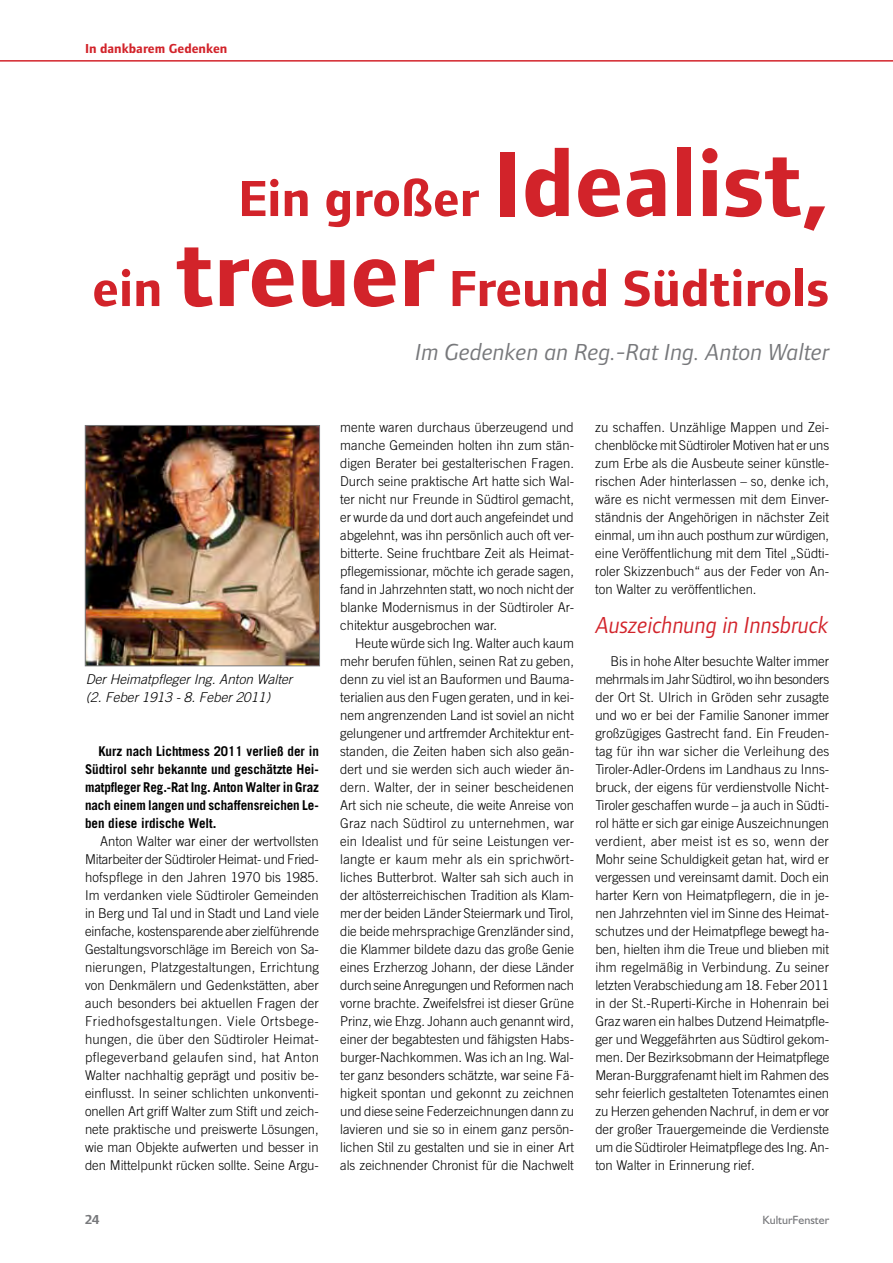
<style>
.page{position:relative;width:893px;height:1263px;background:#fff}
.page>*{position:absolute;margin:0;border:0;box-sizing:border-box;transform-origin:0 0}
.t1{font:700 52.5px/90px "Foundry Form Sans";color:#d2232a;text-align:right}
.t2{font:italic 24px "Foundry Form Sans";color:#77787b}
.t3{font:italic 24px "Foundry Form Sans";color:#d2232a;scale:.93 1}
.t4{font:300 13.5px/18px "Trade Gothic";color:#000;text-align:justify}
.t5{font:700 13.5px/18px "Trade Gothic";letter-spacing:-.005em;color:#000;text-align:justify}
.t6{font:italic 300 13.5px/18px "Trade Gothic";color:#000}
.t7{font:700 13.5px "Foundry Form Sans";color:#d2232a}
.t8{font:700 13.5px "Foundry Form Sans";color:#77787b}
.t9{font:12px "Humanist 521 BT";color:#77787b}
.s1{font-size:96px}
</style>
<div class="page">
<hr style="left:0;top:60px;width:893px;height:2px;background:#d2232a">
<img style="left:87px;top:427px;width:231px;height:237px">
<div style="left:85px;top:425px;width:235px;height:241px;border:1px solid #77787b"></div>
<p class="t7" style="left:85px;top:41px;width:144px">In dankbarem Gedenken</p>
<h1 class="t1" style="left:92px;top:153px;width:738px">Ein großer <span class="s1">Idealist,<br></span>ein <span class="s1">treuer</span> Freund Südtirols</h1>
<h2 class="t2" style="left:415px;top:339px;width:415px">Im Gedenken an Reg.-Rat Ing. Anton Walter</h2>
<p class="t6" style="left:86px;top:670px;width:208px">Der Heimatpfleger Ing. Anton Walter (2. Feber 1913 - 8. Feber 2011)</p>
<p class="t5" style="left:85px;top:742px;width:235px;text-indent:13px">Kurz nach Lichtmess 2011 verließ der in Südtirol sehr bekannte und geschätzte Hei&shy;matpfleger Reg.-Rat Ing. Anton Walter in Graz nach einem langen und schaffensreichen Le&shy;ben diese irdische Welt.</p>
<p class="t4" style="left:85px;top:832px;width:235px;text-indent:15px">Anton Walter war einer der wertvollsten Mitarbeiter der Südtiroler Heimat- und Fried&shy;hofspflege in den Jahren 1970 bis 1985.<br>Im verdanken viele Südtiroler Gemeinden in Berg und Tal und in Stadt und Land viele einfache, kostensparende aber zielführende Gestaltungsvorschläge im Bereich von Sa&shy;nierungen, Platzgestaltungen, Errichtung von Denkmälern und Gedenkstätten, aber auch besonders bei aktuellen Fragen der Friedhofsgestaltungen. Viele Ortsbege&shy;hungen, die über den Südtiroler Heimat&shy;pflegeverband gelaufen sind, hat Anton Walter nachhaltig geprägt und positiv be&shy;einflusst. In seiner schlichten unkonventi&shy;onellen Art griff Walter zum Stift und zeich&shy;nete praktische und preiswerte Lösungen, wie man Objekte aufwerten und besser in den Mittelpunkt rücken sollte. Seine Argu-</p>
<p class="t4" style="left:340px;top:418px;width:236px">mente waren durchaus überzeugend und manche Gemeinden holten ihn zum stän&shy;digen Berater bei gestalterischen Fragen.<br>Durch seine praktische Art hatte sich Wal&shy;ter nicht nur Freunde in Südtirol gemacht, er wurde da und dort auch angefeindet und abgelehnt, was ihn persönlich auch oft ver&shy;bitterte. Seine fruchtbare Zeit als Heimat&shy;pflegemissionar, möchte ich gerade sagen, fand in Jahrzehnten statt, wo noch nicht der blanke Modernismus in der Südtiroler Ar&shy;chitektur ausgebrochen war.</p>
<p class="t4" style="left:340px;top:634px;width:235px;text-indent:15px">Heute würde sich Ing. Walter auch kaum mehr berufen fühlen, seinen Rat zu geben, denn zu viel ist an Bauformen und Bauma&shy;terialien aus den Fugen geraten, und in kei&shy;nem angrenzenden Land ist soviel an nicht gelungener und artfremder Architektur ent&shy;standen, die Zeiten haben sich also geän&shy;dert und sie werden sich auch wieder än&shy;dern. Walter, der in seiner bescheidenen Art sich nie scheute, die weite Anreise von Graz nach Südtirol zu unternehmen, war ein Idealist und für seine Leistungen ver&shy;langte er kaum mehr als ein sprichwört&shy;liches Butterbrot. Walter sah sich auch in der altösterreichischen Tradition als Klam&shy;mer der beiden Länder Steiermark und Tirol, die beide mehrsprachige Grenzländer sind, die Klammer bildete dazu das große Genie eines Erzherzog Johann, der diese Länder durch seine Anregungen und Reformen nach vorne brachte. Zweifelsfrei ist dieser Grüne Prinz, wie Ehzg. Johann auch genannt wird, einer der begabtesten und fähigsten Habs&shy;burger-Nachkommen. Was ich an Ing. Wal&shy;ter ganz besonders schätzte, war seine Fä&shy;higkeit spontan und gekonnt zu zeichnen und diese seine Federzeichnungen dann zu lavieren und sie so in einem ganz persön&shy;lichen Stil zu gestalten und sie in einer Art als zeichnender Chronist für die Nachwelt</p>
<p class="t4" style="left:595px;top:418px;width:235px">zu schaffen. Unzählige Mappen und Zei&shy;chenblöcke mit Südtiroler Motiven hat er uns zum Erbe als die Ausbeute seiner künstle&shy;rischen Ader hinterlassen – so, denke ich, wäre es nicht vermessen mit dem Einver&shy;ständnis der Angehörigen in nächster Zeit einmal, um ihn auch posthum zur würdigen, eine Veröffentlichung mit dem Titel „Südti&shy;roler Skizzenbuch“ aus der Feder von An&shy;ton Walter zu veröffentlichen.</p>
<h2 class="t3" style="left:596px;top:612px;width:251px">Auszeichnung in Innsbruck</h2>
<p class="t4" style="left:595px;top:652px;width:235px;text-indent:15px">Bis in hohe Alter besuchte Walter immer mehrmals im Jahr Südtirol, wo ihn besonders der Ort St. Ulrich in Gröden sehr zusagte und wo er bei der Familie Sanoner immer großzügiges Gastrecht fand. Ein Freuden&shy;tag für ihn war sicher die Verleihung des Tiroler-Adler-Ordens im Landhaus zu Inns&shy;bruck, der eigens für verdienstvolle Nicht-Tiroler geschaffen wurde – ja auch in Südti&shy;rol hätte er sich gar einige Auszeichnungen verdient, aber meist ist es so, wenn der Mohr seine Schuldigkeit getan hat, wird er vergessen und vereinsamt damit. Doch ein harter Kern von Heimatpflegern, die in je&shy;nen Jahrzehnten viel im Sinne des Heimat&shy;schutzes und der Heimatpflege bewegt ha&shy;ben, hielten ihm die Treue und blieben mit ihm regelmäßig in Verbindung. Zu seiner letzten Verabschiedung am 18. Feber 2011 in der St.-Ruperti-Kirche in Hohenrain bei Graz waren ein halbes Dutzend Heimatpfle&shy;ger und Weggefährten aus Südtirol gekom&shy;men. Der Bezirksobmann der Heimatpflege Meran-Burggrafenamt hielt im Rahmen des sehr feierlich gestalteten Totenamtes einen zu Herzen gehenden Nachruf, in dem er vor der großer Trauergemeinde die Verdienste um die Südtiroler Heimatpflege des Ing. An&shy;ton Walter in Erinnerung rief.</p>
<p class="t8" style="left:85px;top:1212px;width:16px">24</p>
<p class="t9" style="left:763px;top:1212px;width:68px">KulturFenster</p>
</div>
